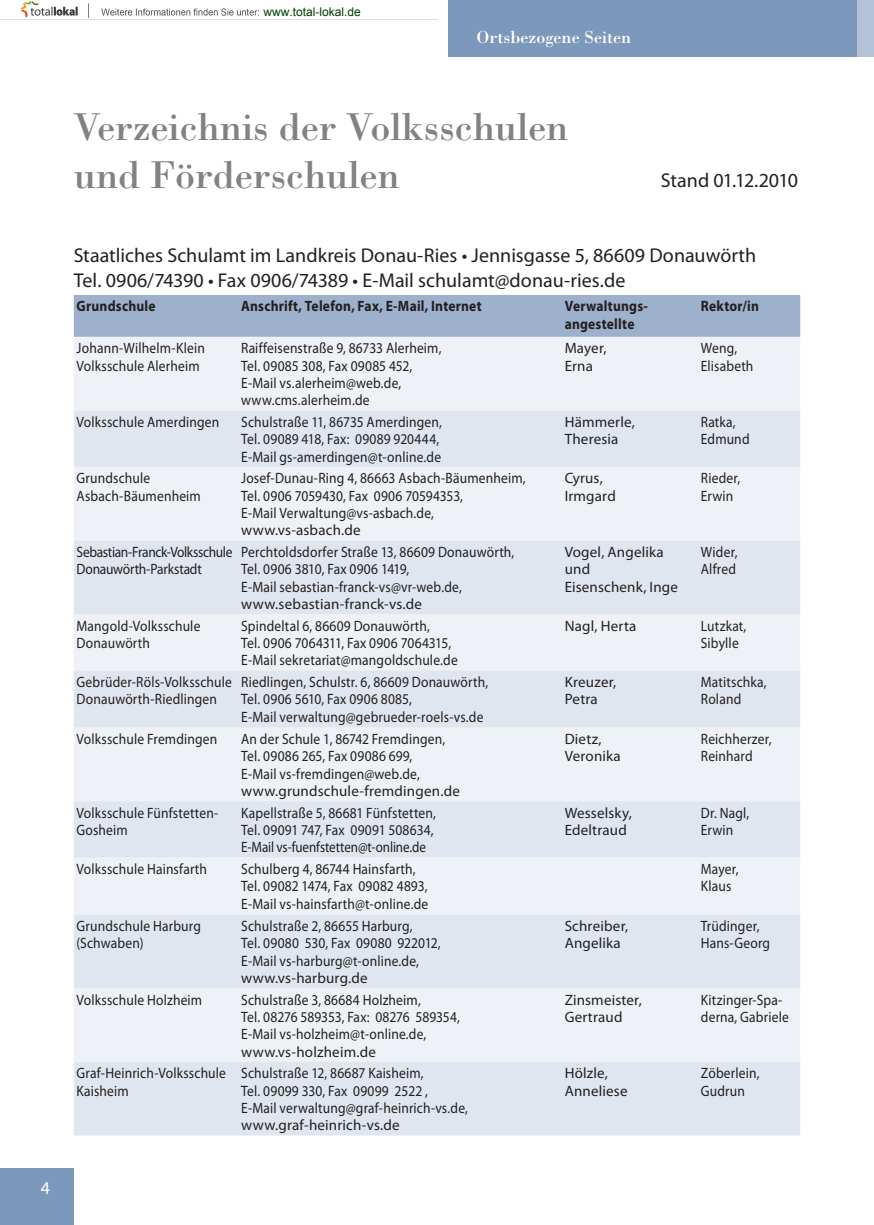
<style>
.page{position:relative;width:874px;height:1225px;background:#fff}
.page>*{position:absolute;margin:0;border:0;box-sizing:border-box;transform-origin:0 0}
.t1{font:40px/48px "Bodoni Std";color:#808285}
.t2{font:20px/25px "Myriad Pro";color:#231f20}
.t3{font:18px "Bodoni Std";color:#fff}
.t4{font:15px/17.4px "Myriad Pro";letter-spacing:.015em;color:#231f20;scale:.9 1}
.t5{font:15px/17.4px "Myriad Pro";letter-spacing:.015em;color:#231f20}
.t6{font:700 15px/17.4px "Myriad Pro";letter-spacing:.015em;color:#231f20;scale:.9 1}
.t7{font:15px/17.4px "Myriad Pro";letter-spacing:-.025em;color:#231f20;scale:.9 1}
.t8{font:12px "Arial";color:#004000}
</style>
<div class="page">
<div style="left:0;top:1168px;width:74px;height:57px;background:#7c98bb"></div>
<div style="left:448px;top:0;width:408px;height:57px;background:#7c98bb"></div>
<div style="left:856px;top:0;width:17px;height:57px;background:#b4c2d8"></div>
<div style="left:74px;top:295px;width:725px;height:42px;background:#9db0cc"></div>
<div style="left:74px;top:337px;width:725px;height:73px;background:#eef2f7"></div>
<svg style="left:74px;top:410px;width:725px;height:725px;background:#e6ebf2"></svg>
<img style="left:0;top:1px;width:437px;height:19px">
<p class="t8" style="left:263px;top:4px;width:99px">www.total-lokal.de</p>
<p class="t3" style="left:476px;top:26px;width:156px">Ortsbezogene Seiten</p>
<h1 class="t1" style="left:74px;top:102px;width:496px">Verzeichnis der Volksschulen und Förderschulen</h1>
<h2 class="t2" style="left:660px;top:167px;width:138px">Stand 01.12.2010</h2>
<h2 class="t2" style="left:74px;top:242px;width:683px">Staatliches Schulamt im Landkreis Donau-Ries • Jennisgasse 5, 86609 Donauwörth<br>Tel. 0906/74390 • Fax 0906/74389 • E-Mail schulamt@donau-ries.de</h2>
<p class="t6" style="left:77px;top:297px;width:89px">Grundschule</p>
<p class="t6" style="left:241px;top:297px;width:268px">Anschrift, Telefon, Fax, E-Mail, Internet</p>
<p class="t6" style="left:564px;top:297px;width:94px">Verwaltungs&shy;angestellte</p>
<p class="t6" style="left:700px;top:297px;width:66px">Rektor/in</p>
<p class="t4" style="left:77px;top:339px;width:144px">Johann-Wilhelm-Klein<br>Volksschule Alerheim</p>
<p class="t4" style="left:241px;top:339px;width:224px">Raiffeisenstraße 9, 86733 Alerheim,<br>Tel. 09085 308, Fax 09085 452,<br>E-Mail vs.alerheim@web.de, www.cms.alerheim.de</p>
<p class="t5" style="left:564px;top:339px;width:43px">Mayer,<br>Erna</p>
<p class="t4" style="left:700px;top:339px;width:60px">Weng,<br>Elisabeth</p>
<p class="t4" style="left:77px;top:413px;width:160px">Volksschule Amerdingen</p>
<p class="t4" style="left:241px;top:413px;width:224px">Schulstraße 11, 86735 Amerdingen,<br>Tel. 09089 418, Fax: 09089 920444,<br>E-Mail gs-amerdingen@t-online.de</p>
<p class="t5" style="left:564px;top:413px;width:72px">Hämmerle,<br>Theresia</p>
<p class="t4" style="left:700px;top:413px;width:56px">Ratka,<br>Edmund</p>
<p class="t4" style="left:77px;top:469px;width:139px">Grundschule<br>Asbach-Bäumenheim</p>
<p class="t4" style="left:241px;top:469px;width:317px">Josef-Dunau-Ring 4, 86663 Asbach-Bäumenheim, Tel. 0906 7059430, Fax 0906 70594353,<br>E-Mail Verwaltung@vs-asbach.de, www.vs-asbach.de</p>
<p class="t5" style="left:564px;top:469px;width:53px">Cyrus,<br>Irmgard</p>
<p class="t4" style="left:700px;top:469px;width:45px">Rieder,<br>Erwin</p>
<p class="t7" style="left:77px;top:543px;width:175px">Sebastian-Franck-Volksschule<br>Donauwörth-Parkstadt</p>
<p class="t4" style="left:241px;top:543px;width:305px">Perchtoldsdorfer Straße 13, 86609 Donauwörth, Tel. 0906 3810, Fax 0906 1419,<br>E-Mail sebastian-franck-vs@vr-web.de, www.sebastian-franck-vs.de</p>
<p class="t5" style="left:564px;top:543px;width:115px">Vogel, Angelika und<br>Eisenschenk, Inge</p>
<p class="t4" style="left:700px;top:543px;width:42px">Wider,<br>Alfred</p>
<p class="t4" style="left:77px;top:616px;width:139px">Mangold-Volksschule<br>Donauwörth</p>
<p class="t4" style="left:241px;top:616px;width:242px">Spindeltal 6, 86609 Donauwörth,<br>Tel. 0906 7064311, Fax 0906 7064315,<br>E-Mail sekretariat@mangoldschule.de</p>
<p class="t5" style="left:564px;top:616px;width:73px">Nagl, Herta</p>
<p class="t4" style="left:700px;top:616px;width:52px">Lutzkat,<br>Sibylle</p>
<p class="t4" style="left:77px;top:673px;width:174px">Gebrüder-Röls-Volksschule<br>Donauwörth-Riedlingen</p>
<p class="t4" style="left:241px;top:673px;width:276px">Riedlingen, Schulstr. 6, 86609 Donauwörth,<br>Tel. 0906 5610, Fax 0906 8085,<br>E-Mail verwaltung@gebrueder-roels-vs.de</p>
<p class="t5" style="left:564px;top:673px;width:53px">Kreuzer,<br>Petra</p>
<p class="t4" style="left:700px;top:673px;width:75px">Matitschka,<br>Roland</p>
<p class="t4" style="left:77px;top:730px;width:158px">Volksschule Fremdingen</p>
<p class="t4" style="left:241px;top:730px;width:244px">An der Schule 1, 86742 Fremdingen,<br>Tel. 09086 265, Fax 09086 699,<br>E-Mail vs-fremdingen@web.de, www.grundschule-fremdingen.de</p>
<p class="t5" style="left:564px;top:730px;width:58px">Dietz,<br>Veronika</p>
<p class="t4" style="left:700px;top:730px;width:80px">Reichherzer,<br>Reinhard</p>
<p class="t4" style="left:77px;top:803px;width:159px">Volksschule Fünfstetten-<br>Gosheim</p>
<p class="t4" style="left:241px;top:803px;width:218px">Kapellstraße 5, 86681 Fünfstetten,<br>Tel. 09091 747, Fax 09091 508634,<br>E-Mail vs-fuenfstetten@t-online.de</p>
<p class="t5" style="left:564px;top:803px;width:69px">Wesselsky,<br>Edeltraud</p>
<p class="t4" style="left:700px;top:803px;width:55px">Dr. Nagl,<br>Erwin</p>
<p class="t4" style="left:77px;top:860px;width:146px">Volksschule Hainsfarth</p>
<p class="t4" style="left:241px;top:860px;width:209px">Schulberg 4, 86744 Hainsfarth,<br>Tel. 09082 1474, Fax 09082 4893,<br>E-Mail vs-hainsfarth@t-online.de</p>
<p class="t4" style="left:700px;top:860px;width:43px">Mayer,<br>Klaus</p>
<p class="t4" style="left:77px;top:917px;width:140px">Grundschule Harburg (Schwaben)</p>
<p class="t4" style="left:241px;top:917px;width:223px">Schulstraße 2, 86655 Harburg,<br>Tel. 09080 530, Fax 09080 922012,<br>E-Mail vs-harburg@t-online.de, www.vs-harburg.de</p>
<p class="t5" style="left:564px;top:917px;width:65px">Schreiber,<br>Angelika</p>
<p class="t4" style="left:700px;top:917px;width:78px">Trüdinger,<br>Hans-Georg</p>
<p class="t4" style="left:77px;top:990px;width:141px">Volksschule Holzheim</p>
<p class="t4" style="left:241px;top:990px;width:244px">Schulstraße 3, 86684 Holzheim,<br>Tel. 08276 589353, Fax: 08276 589354,<br>E-Mail vs-holzheim@t-online.de, www.vs-holzheim.de</p>
<p class="t5" style="left:564px;top:990px;width:79px">Zinsmeister,<br>Gertraud</p>
<p class="t4" style="left:700px;top:990px;width:99px">Kitzinger-Spa&shy;derna, Gabriele</p>
<p class="t4" style="left:77px;top:1064px;width:167px">Graf-Heinrich-Volksschule<br>Kaisheim</p>
<p class="t4" style="left:241px;top:1064px;width:253px">Schulstraße 12, 86687 Kaisheim,<br>Tel. 09099 330, Fax 09099 2522 ,<br>E-Mail verwaltung@graf-heinrich-vs.de, www.graf-heinrich-vs.de</p>
<p class="t5" style="left:564px;top:1064px;width:64px">Hölzle,<br>Anneliese</p>
<p class="t4" style="left:700px;top:1064px;width:67px">Zöberlein,<br>Gudrun</p>
</div>
